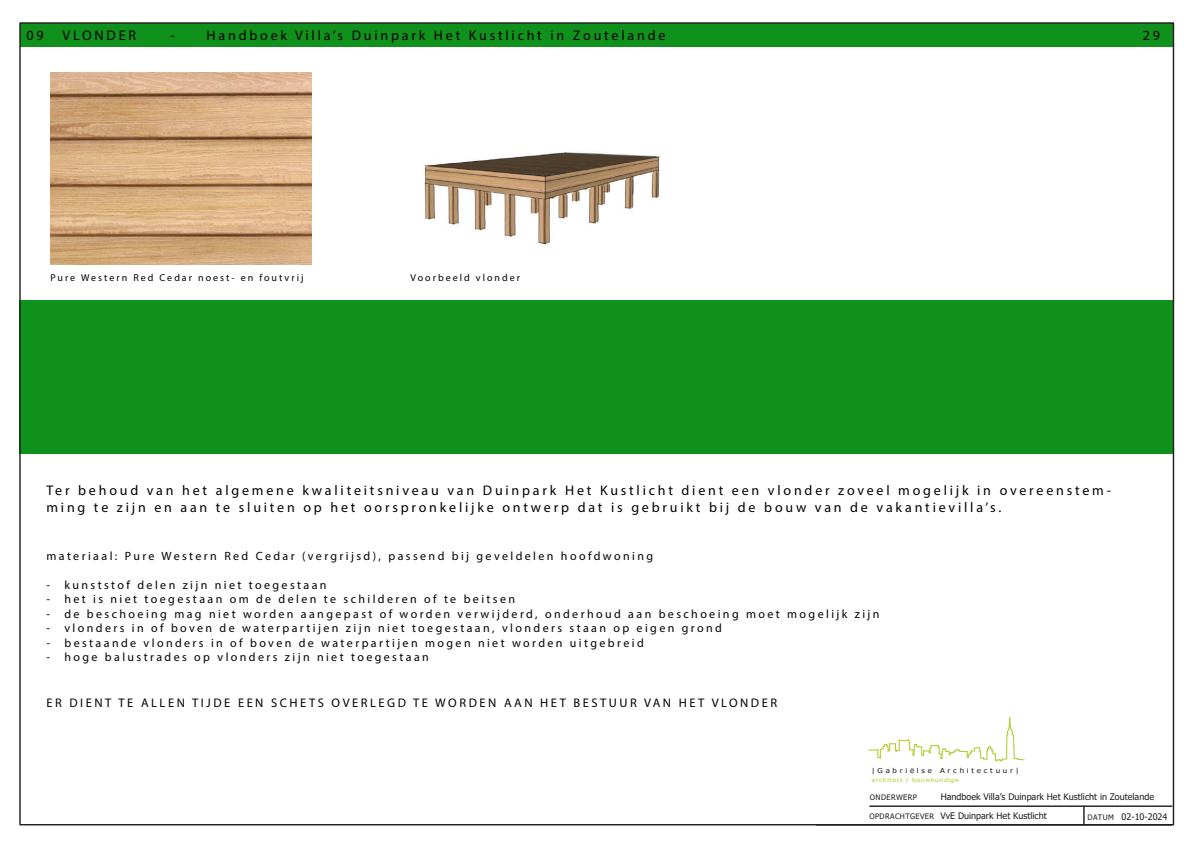
<style>
.page{position:relative;width:1191px;height:842px;background:#fff}
.page>*{position:absolute;margin:0;border:0;box-sizing:border-box;transform-origin:0 0}
.t1{font:700 14px/16.8px "Myriad";letter-spacing:.2em;color:#020302}
.t2{font:700 14px "Myriad";letter-spacing:.2em;color:#000}
.t3{font:700 12.5px "Myriad";letter-spacing:.2em;color:#020302}
.t4{font:700 12px "Myriad";letter-spacing:.2em;color:#020302}
.t5{font:700 10px "Myriad";letter-spacing:.2em;color:#000}
.t6{font:9px/18.8px "Tahoma";color:#231f20}
.t7{font:7.5px "Tahoma";letter-spacing:.05em;color:#231f20}
.t8{font:6.8px "Tahoma";letter-spacing:.35em;color:#231f20;scale:1.18 1}
.t9{font:5.7px "Tahoma";letter-spacing:.1em;color:#b8cb33;scale:1.18 1}
.s1{font-size:7.5px}
</style>
<div class="page">
<img style="left:315px;top:46px;width:431px;height:199px">
<div style="left:19px;top:300px;width:1153px;height:154px;background:#0f911b"></div>
<div style="left:20px;top:23px;width:1153px;height:23px;background:#0f911b"></div>
<hr style="left:816px;top:824px;width:355px;height:2px;background:#231f20">
<hr style="left:870px;top:805px;width:301px;height:2px;background:#231f20">
<svg style="left:869px;top:717px;width:155px;height:44px"></svg>
<svg style="left:1083px;top:807px;width:1px;height:17px"></svg>
<img style="left:50px;top:72px;width:261px;height:192px">
<p class="t2" style="left:27px;top:26px;width:19px">09</p>
<p class="t2" style="left:63px;top:26px;width:75px">VLONDER</p>
<p class="t2" style="left:171px;top:26px;width:496px">- Handboek Villa’s Duinpark Het Kustlicht in Zoutelande</p>
<p class="t2" style="left:1143px;top:26px;width:19px">29</p>
<p class="t5" style="left:50px;top:271px;width:254px">Pure Western Red Cedar noest- en foutvrij</p>
<p class="t5" style="left:410px;top:271px;width:111px">Voorbeeld vlonder</p>
<p class="t1" style="left:46px;top:482px;width:1066px">Ter behoud van het algemene kwaliteitsniveau van Duinpark Het Kustlicht dient een vlonder zoveel mogelijk in overeenstem&shy;ming te zijn en aan te sluiten op het oorspronkelijke ontwerp dat is gebruikt bij de bouw van de vakantievilla’s.</p>
<p class="t4" style="left:46px;top:549px;width:608px">materiaal: Pure Western Red Cedar (vergrijsd), passend bij geveldelen hoofdwoning</p>
<p class="t4" style="left:46px;top:577px;width:282px">- kunststof delen zijn niet toegestaan</p>
<p class="t4" style="left:46px;top:592px;width:470px">- het is niet toegestaan om de delen te schilderen of te beitsen</p>
<p class="t4" style="left:46px;top:606px;width:834px">- de beschoeing mag niet worden aangepast of worden verwijderd, onderhoud aan beschoeing moet mogelijk zijn</p>
<p class="t4" style="left:46px;top:621px;width:677px">- vlonders in of boven de waterpartijen zijn niet toegestaan, vlonders staan op eigen grond</p>
<p class="t4" style="left:46px;top:635px;width:599px">- bestaande vlonders in of boven de waterpartijen mogen niet worden uitgebreid</p>
<p class="t4" style="left:46px;top:649px;width:384px">- hoge balustrades op vlonders zijn niet toegestaan</p>
<p class="t3" style="left:46px;top:695px;width:732px">ER DIENT TE ALLEN TIJDE EEN SCHETS OVERLEGD TE WORDEN AAN HET BESTUUR VAN HET VLONDER</p>
<p class="t8" style="left:871px;top:765px;width:126px">|Gabriëlse Architectuur|</p>
<p class="t9" style="left:871px;top:776px;width:75px">architect / bouwkundige</p>
<p class="t6" style="left:869px;top:788px;width:286px;text-indent:71px">Handboek Villa’s Duinpark Het Kustlicht in Zoutelande<br><span class="s1">OPDRACHTGEVER</span> VvE Duinpark Het Kustlicht</p>
<p class="t7" style="left:870px;top:792px;width:49px">ONDERWERP</p>
<p class="t6" style="left:1087px;top:808px;width:81px"><span class="s1">DATUM</span> 02-10-2024</p>
</div>
